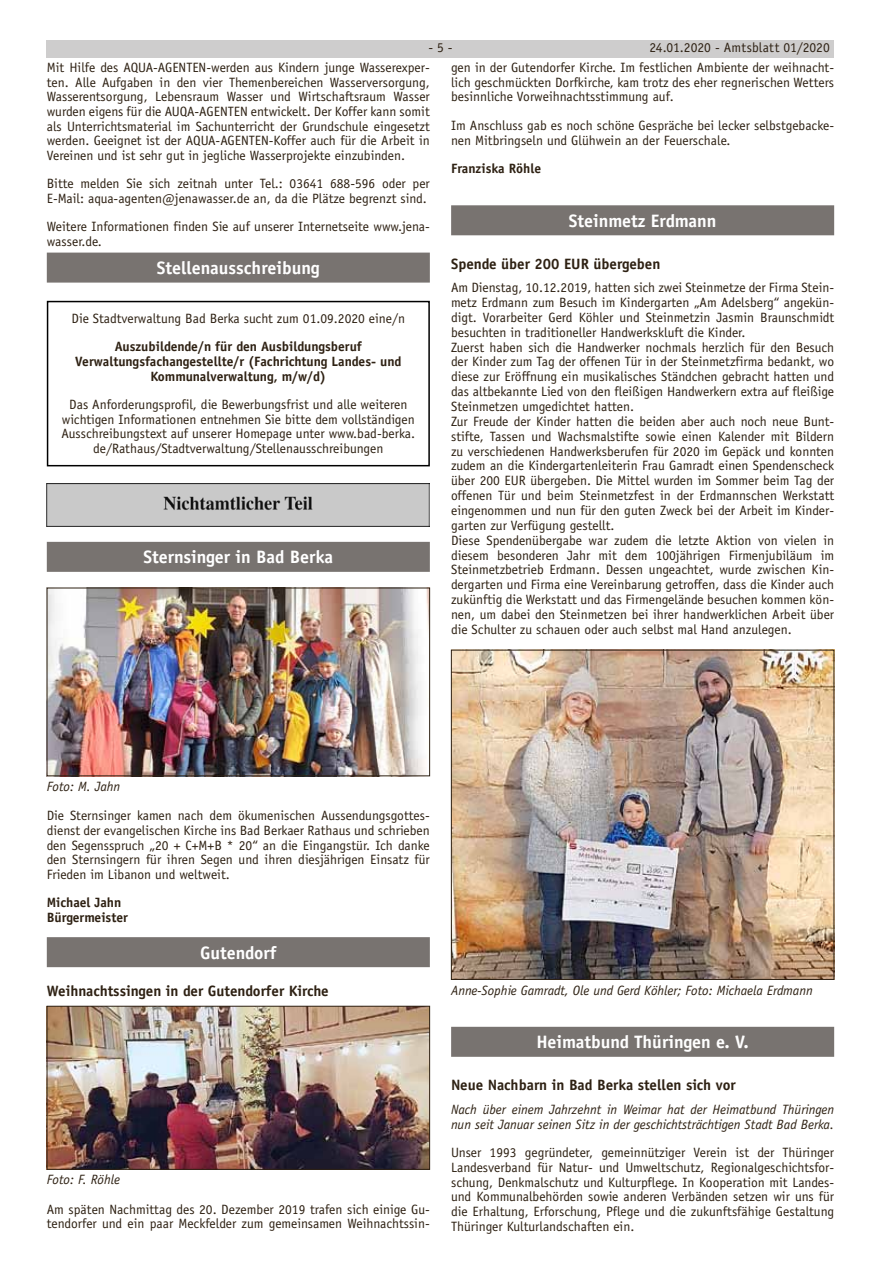
<style>
.page{position:relative;width:881px;height:1263px;background:#fff}
.page>*{position:absolute;margin:0;border:0;box-sizing:border-box;transform-origin:0 0}
.t1{font:700 18px "Officina Sans LT";color:#fff}
.t2{font:700 15px "Officina Sans LT";color:#2e2113}
.t3{font:13.5px/14.9px "Officina Sans LT";color:#2e2113}
.t4{font:italic 13.5px/14.9px "Officina Sans LT";color:#2e2113}
.t5{font:700 13.5px/14.7px "Officina Sans LT";color:#2e2113;text-align:center}
</style>
<div class="page">
<div style="left:47px;top:40px;width:786px;height:17px;background:#cecdcd"></div>
<div style="left:451px;top:205px;width:382px;height:30px;background:#787370"></div>
<div style="left:451px;top:1027px;width:382px;height:30px;background:#787370"></div>
<img style="left:453px;top:652px;width:378px;height:326px">
<div style="left:451px;top:650px;width:382px;height:330px;border:1px solid #2e2113"></div>
<div style="left:47px;top:253px;width:382px;height:30px;background:#787370"></div>
<div style="left:47px;top:542px;width:382px;height:30px;background:#787370"></div>
<div style="left:47px;top:937px;width:382px;height:30px;background:#787370"></div>
<div style="left:47px;top:301px;width:382px;height:165px;border:2px solid #000"></div>
<img style="left:47px;top:484px;width:382px;height:43px">
<img style="left:49px;top:590px;width:378px;height:184px">
<div style="left:47px;top:588px;width:382px;height:188px;border:1px solid #2e2113"></div>
<img style="left:49px;top:1008px;width:378px;height:159px">
<div style="left:47px;top:1006px;width:382px;height:163px;border:1px solid #2e2113"></div>
<p class="t3" style="left:428px;top:40px;width:26px">- 5 -</p>
<p class="t3" style="left:451px;top:38px;width:384px;line-height:19.4px;text-indent:198px">24.01.2020 - Amtsblatt 01/2020 gen in der Gutendorfer Kirche. Im festlichen Ambiente der weihnacht-</p>
<p class="t3" style="left:451px;top:75px;width:384px">lich geschmückten Dorfkirche, kam trotz des eher regnerischen Wetters besinnliche Vorweihnachtsstimmung auf.</p>
<p class="t3" style="left:451px;top:118px;width:384px">Im Anschluss gab es noch schöne Gespräche bei lecker selbstgebacke&shy;nen Mitbringseln und Glühwein an der Feuerschale.</p>
<p class="t5" style="left:451px;top:161px;width:92px">Franziska Röhle</p>
<p class="t3" style="left:47px;top:60px;width:384px;text-align:justify">Mit Hilfe des AQUA-AGENTEN-werden aus Kindern junge Wasserexper&shy;ten. Alle Aufgaben in den vier Themenbereichen Wasserversorgung, Wasserentsorgung, Lebensraum Wasser und Wirtschaftsraum Wasser wurden eigens für die AUQA-AGENTEN entwickelt. Der Koffer kann somit als Unterrichtsmaterial im Sachunterricht der Grundschule eingesetzt werden. Geeignet ist der AQUA-AGENTEN-Koffer auch für die Arbeit in Vereinen und ist sehr gut in jegliche Wasserprojekte einzubinden.</p>
<p class="t3" style="left:47px;top:176px;width:384px">Bitte melden Sie sich zeitnah unter Tel.: 03641 688-596 oder per<br>E-Mail: aqua-agenten@jenawasser.de an, da die Plätze begrenzt sind.</p>
<p class="t3" style="left:47px;top:219px;width:384px">Weitere Informationen finden Sie auf unserer Internetseite www.jena&shy;wasser.de.</p>
<h1 class="t1" style="left:157px;top:257px;width:164px">Stellenausschreibung</h1>
<p class="t3" style="left:72px;top:311px;width:335px">Die Stadtverwaltung Bad Berka sucht zum 01.09.2020 eine/n</p>
<p class="t5" style="left:75px;top:339px;width:327px">Auszubildende/n für den Ausbildungsberuf<br>Verwaltungsfachangestellte/r (Fachrichtung Landes- und<br>Kommunalverwaltung, m/w/d)</p>
<p class="t3" style="left:62px;top:397px;width:355px;text-align:center">Das Anforderungsprofil, die Bewerbungsfrist und alle weiteren wichtigen Informationen entnehmen Sie bitte dem vollständigen Ausschreibungstext auf unserer Homepage unter www.bad-berka. de/Rathaus/Stadtverwaltung/Stellenausschreibungen</p>
<h1 class="t1" style="left:568px;top:209px;width:149px">Steinmetz Erdmann</h1>
<p class="t2" style="left:451px;top:254px;width:211px">Spende über 200 EUR übergeben</p>
<p class="t3" style="left:451px;top:280px;width:384px">Am Dienstag, 10.12.2019, hatten sich zwei Steinmetze der Firma Stein&shy;metz Erdmann zum Besuch im Kindergarten „Am Adelsberg“ angekün&shy;digt. Vorarbeiter Gerd Köhler und Steinmetzin Jasmin Braunschmidt besuchten in traditioneller Handwerkskluft die Kinder.<br>Zuerst haben sich die Handwerker nochmals herzlich für den Besuch der Kinder zum Tag der offenen Tür in der Steinmetzfirma bedankt, wo diese zur Eröffnung ein musikalisches Ständchen gebracht hatten und das altbekannte Lied von den fleißigen Handwerkern extra auf fleißige Steinmetzen umgedichtet hatten.<br>Zur Freude der Kinder hatten die beiden aber auch noch neue Bunt&shy;stifte, Tassen und Wachsmalstifte sowie einen Kalender mit Bildern zu verschiedenen Handwerksberufen für 2020 im Gepäck und konnten zudem an die Kindergartenleiterin Frau Gamradt einen Spendenscheck über 200 EUR übergeben. Die Mittel wurden im Sommer beim Tag der offenen Tür und beim Steinmetzfest in der Erdmannschen Werkstatt eingenommen und nun für den guten Zweck bei der Arbeit im Kinder&shy;garten zur Verfügung gestellt.<br>Diese Spendenübergabe war zudem die letzte Aktion von vielen in diesem besonderen Jahr mit dem 100jährigen Firmenjubiläum im Steinmetzbetrieb Erdmann. Dessen ungeachtet, wurde zwischen Kin&shy;dergarten und Firma eine Vereinbarung getroffen, dass die Kinder auch zukünftig die Werkstatt und das Firmengelände besuchen kommen kön&shy;nen, um dabei den Steinmetzen bei ihrer handwerklichen Arbeit über die Schulter zu schauen oder auch selbst mal Hand anzulegen.</p>
<h1 class="t1" style="left:143px;top:546px;width:191px">Sternsinger in Bad Berka</h1>
<p class="t4" style="left:47px;top:779px;width:75px">Foto: M. Jahn</p>
<p class="t3" style="left:47px;top:808px;width:384px;text-align:justify">Die Sternsinger kamen nach dem ökumenischen Aussendungsgottes&shy;dienst der evangelischen Kirche ins Bad Berkaer Rathaus und schrieben den Segensspruch „20 + C+M+B * 20“ an die Eingangstür. Ich danke den Sternsingern für ihren Segen und ihren diesjährigen Einsatz für Frieden im Libanon und weltweit.</p>
<p class="t5" style="left:47px;top:895px;width:83px;text-align:left">Michael Jahn<br>Bürgermeister</p>
<h1 class="t1" style="left:200px;top:941px;width:78px">Gutendorf</h1>
<p class="t2" style="left:47px;top:982px;width:283px">Weihnachtssingen in der Gutendorfer Kirche</p>
<p class="t4" style="left:47px;top:1172px;width:75px">Foto: F. Röhle</p>
<p class="t3" style="left:47px;top:1202px;width:384px">Am späten Nachmittag des 20. Dezember 2019 trafen sich einige Gu&shy;tendorfer und ein paar Meckfelder zum gemeinsamen Weihnachtssin-</p>
<p class="t4" style="left:451px;top:982px;width:363px">Anne-Sophie Gamradt, Ole und Gerd Köhler; Foto: Michaela Erdmann</p>
<h1 class="t1" style="left:536px;top:1031px;width:214px">Heimatbund Thüringen e. V.</h1>
<p class="t2" style="left:451px;top:1076px;width:286px">Neue Nachbarn in Bad Berka stellen sich vor</p>
<p class="t4" style="left:451px;top:1102px;width:384px">Nach über einem Jahrzehnt in Weimar hat der Heimatbund Thüringen nun seit Januar seinen Sitz in der geschichtsträchtigen Stadt Bad Berka.</p>
<p class="t3" style="left:451px;top:1145px;width:384px;text-align:justify">Unser 1993 gegründeter, gemeinnütziger Verein ist der Thüringer Landesverband für Natur- und Umweltschutz, Regionalgeschichtsfor&shy;schung, Denkmalschutz und Kulturpflege. In Kooperation mit Landes&shy;und Kommunalbehörden sowie anderen Verbänden setzen wir uns für die Erhaltung, Erforschung, Pflege und die zukunftsfähige Gestaltung Thüringer Kulturlandschaften ein.</p>
</div>
